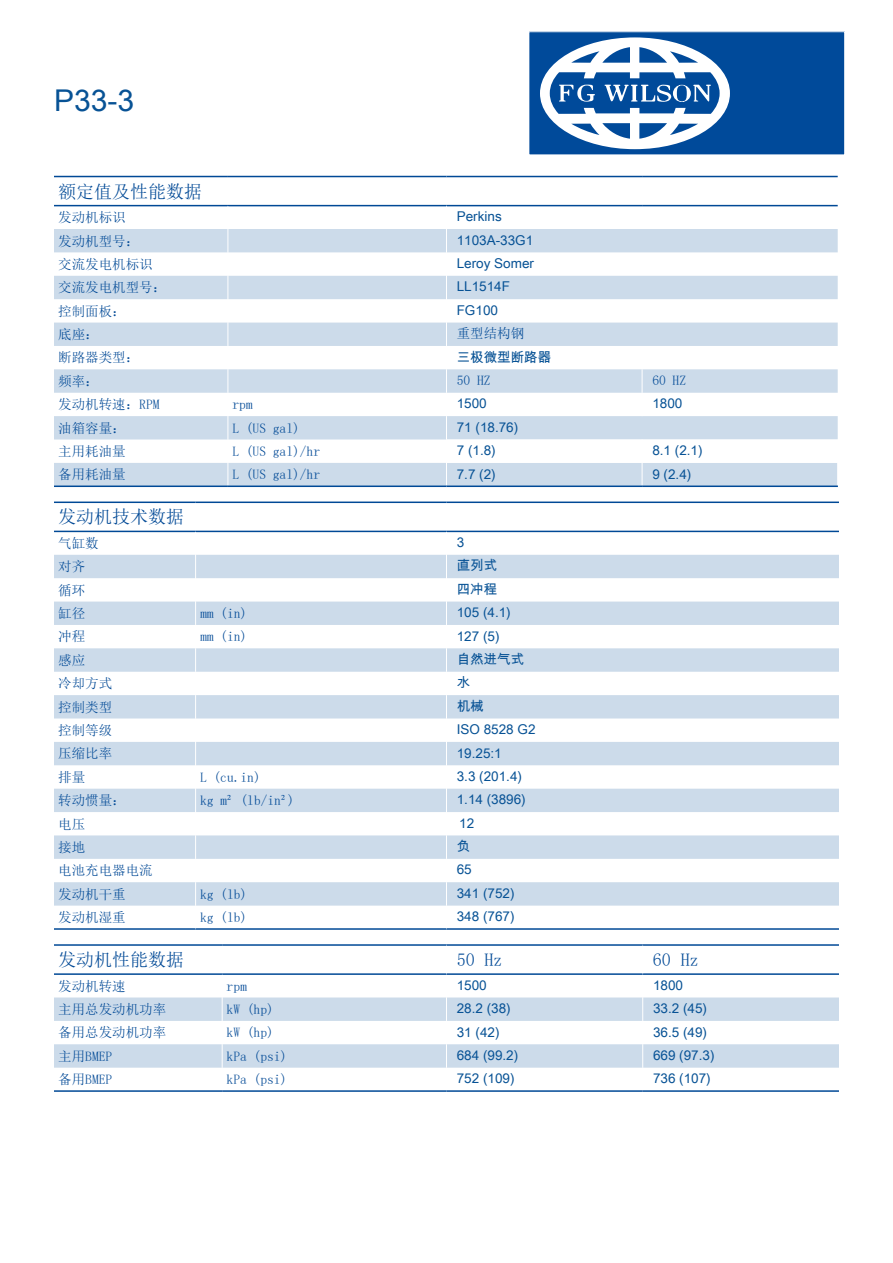
<style>
.page{position:relative;width:893px;height:1263px;background:#fff}
.page>*{position:absolute;margin:0;border:0;box-sizing:border-box;transform-origin:0 0}
.t1{font:30px "Arial Unicode MS";color:#075295}
.t2{font:18px "Sim Sun";color:#004996}
.t3{font:13.5px/23.4px "Sim Sun";color:#004996}
.t4{font:13.5px/23.4px "Arial Unicode MS";color:#075295}
</style>
<div class="page">
<div style="left:529px;top:32px;width:316px;height:123px;background:#004a9a"></div>
<div style="left:529px;top:31px;width:316px;height:124px;border:1px solid #fff"></div>
<svg style="left:540px;top:37px;width:190px;height:112px"></svg>
<svg style="left:54px;top:229px;width:392px;height:256px;fill:#ccdbea"></svg>
<hr style="left:54px;top:176px;width:174px;height:1px;background:#004996">
<hr style="left:228px;top:176px;width:218px;height:1px;background:#004996">
<hr style="left:446px;top:176px;width:196px;height:1px;background:#004996">
<hr style="left:642px;top:176px;width:196px;height:1px;background:#004996">
<hr style="left:54px;top:205px;width:174px;height:1px;background:#004996">
<hr style="left:228px;top:205px;width:218px;height:1px;background:#004996">
<hr style="left:446px;top:205px;width:196px;height:1px;background:#004996">
<hr style="left:642px;top:205px;width:196px;height:1px;background:#004996">
<svg style="left:228px;top:206px;width:1px;height:279px"></svg>
<svg style="left:446px;top:206px;width:392px;height:279px"></svg>
<hr style="left:54px;top:485px;width:174px;height:2px;background:#004996">
<hr style="left:228px;top:485px;width:218px;height:2px;background:#004996">
<hr style="left:446px;top:485px;width:196px;height:2px;background:#004996">
<hr style="left:642px;top:485px;width:196px;height:2px;background:#004996">
<svg style="left:54px;top:555px;width:785px;height:351px;fill:#ccdbea"></svg>
<hr style="left:54px;top:928px;width:142px;height:2px;background:#004996">
<hr style="left:196px;top:928px;width:250px;height:2px;background:#004996">
<hr style="left:446px;top:928px;width:393px;height:2px;background:#004996">
<hr style="left:54px;top:501px;width:142px;height:2px;background:#004996">
<hr style="left:196px;top:501px;width:250px;height:2px;background:#004996">
<hr style="left:446px;top:501px;width:393px;height:2px;background:#004996">
<hr style="left:54px;top:531px;width:142px;height:1px;background:#004996">
<hr style="left:196px;top:531px;width:250px;height:1px;background:#004996">
<hr style="left:446px;top:531px;width:393px;height:1px;background:#004996">
<svg style="left:195px;top:555px;width:1px;height:351px"></svg>
<svg style="left:446px;top:555px;width:1px;height:351px"></svg>
<svg style="left:54px;top:997px;width:785px;height:71px;fill:#ccdbea"></svg>
<hr style="left:54px;top:944px;width:168px;height:2px;background:#004996">
<hr style="left:222px;top:944px;width:224px;height:2px;background:#004996">
<hr style="left:446px;top:944px;width:197px;height:2px;background:#004996">
<hr style="left:643px;top:944px;width:196px;height:2px;background:#004996">
<hr style="left:54px;top:973px;width:168px;height:2px;background:#004996">
<hr style="left:222px;top:973px;width:224px;height:2px;background:#004996">
<hr style="left:446px;top:973px;width:197px;height:2px;background:#004996">
<hr style="left:643px;top:973px;width:196px;height:2px;background:#004996">
<svg style="left:222px;top:997px;width:1px;height:71px"></svg>
<svg style="left:446px;top:973px;width:1px;height:95px"></svg>
<svg style="left:642px;top:973px;width:1px;height:95px"></svg>
<hr style="left:54px;top:1090px;width:168px;height:2px;background:#004996">
<hr style="left:222px;top:1090px;width:224px;height:2px;background:#004996">
<hr style="left:446px;top:1090px;width:197px;height:2px;background:#004996">
<hr style="left:643px;top:1090px;width:196px;height:2px;background:#004996">
<h1 class="t1" style="left:54px;top:79px;width:82px">P33-3</h1>
<h2 class="t2" style="left:58px;top:182px;width:145px">额定值及性能数据</h2>
<p class="t3" style="left:58px;top:206px;width:109px">发动机标识<br>发动机型号：<br>交流发电机标识交流发电机型号：控制面板：<br>底座：</p>
<p class="t4" style="left:457px;top:204px;width:79px">Perkins<br>1103A-33G1<br>Leroy Somer<br>LL1514F<br>FG100</p>
<p class="t4" style="left:457px;top:344px;width:96px">三极微型断路器</p>
<p class="t4" style="left:457px;top:391px;width:32px">1500</p>
<p class="t4" style="left:652px;top:391px;width:32px">1800</p>
<p class="t4" style="left:457px;top:415px;width:63px">71 (18.76)<br>7 (1.8)</p>
<p class="t3" style="left:457px;top:322px;width:69px">重型结构钢</p>
<p class="t3" style="left:58px;top:346px;width:82px">断路器类型：频率：</p>
<p class="t3" style="left:457px;top:368px;width:35px">50 HZ</p>
<p class="t3" style="left:652px;top:368px;width:35px">60 HZ</p>
<p class="t3" style="left:58px;top:393px;width:103px">发动机转速：RPM</p>
<p class="t3" style="left:232px;top:393px;width:22px">rpm</p>
<p class="t3" style="left:58px;top:416px;width:69px">油箱容量：</p>
<p class="t3" style="left:232px;top:416px;width:69px">L (US gal)</p>
<p class="t3" style="left:58px;top:439px;width:69px">主用耗油量</p>
<p class="t3" style="left:232px;top:439px;width:89px">L (US gal)/hr</p>
<p class="t3" style="left:58px;top:463px;width:69px">备用耗油量</p>
<p class="t3" style="left:232px;top:463px;width:89px">L (US gal)/hr</p>
<h2 class="t2" style="left:58px;top:508px;width:127px">发动机技术数据</h2>
<p class="t3" style="left:58px;top:531px;width:42px">气缸数对齐循环缸径</p>
<p class="t4" style="left:652px;top:438px;width:52px">8.1 (2.1)</p>
<p class="t4" style="left:457px;top:461px;width:41px">7.7 (2)</p>
<p class="t4" style="left:652px;top:461px;width:41px">9 (2.4)</p>
<p class="t4" style="left:457px;top:530px;width:80px">3<br>直列式<br>四冲程<br>105 (4.1)<br>127 (5)<br>自然进气式水<br>机械<br>ISO 8528 G2<br>19.25:1<br>3.3 (201.4)<br>1.14 (3896)</p>
<p class="t4" style="left:457px;top:834px;width:59px">负<br>65<br>341 (752)<br>348 (767)</p>
<p class="t3" style="left:200px;top:601px;width:49px">mm (in)</p>
<p class="t3" style="left:58px;top:625px;width:28px">冲程</p>
<p class="t3" style="left:200px;top:625px;width:49px">mm (in)</p>
<p class="t3" style="left:58px;top:648px;width:55px">感应<br>冷却方式控制类型控制等级压缩比率排量</p>
<p class="t3" style="left:200px;top:765px;width:62px">L (cu.in)</p>
<p class="t3" style="left:58px;top:789px;width:69px">转动惯量：</p>
<p class="t3" style="left:200px;top:789px;width:96px">kg m² (lb/in²)</p>
<p class="t3" style="left:58px;top:812px;width:96px">电压<br>接地<br>电池充电器电流发动机干重</p>
<p class="t4" style="left:459px;top:811px;width:17px">12</p>
<p class="t3" style="left:200px;top:882px;width:49px">kg (lb)</p>
<p class="t3" style="left:58px;top:905px;width:69px">发动机湿重</p>
<p class="t3" style="left:200px;top:905px;width:49px">kg (lb)</p>
<h2 class="t2" style="left:58px;top:950px;width:127px">发动机性能数据</h2>
<h2 class="t2" style="left:457px;top:950px;width:47px">50 Hz</h2>
<h2 class="t2" style="left:653px;top:950px;width:47px">60 Hz</h2>
<p class="t3" style="left:58px;top:974px;width:69px">发动机转速</p>
<p class="t3" style="left:227px;top:974px;width:22px">rpm</p>
<p class="t3" style="left:58px;top:997px;width:109px">主用总发动机功率</p>
<p class="t3" style="left:227px;top:997px;width:49px">kW (hp)</p>
<p class="t3" style="left:58px;top:1021px;width:109px">备用总发动机功率</p>
<p class="t3" style="left:227px;top:1021px;width:49px">kW (hp)</p>
<p class="t3" style="left:58px;top:1044px;width:55px">主用BMEP</p>
<p class="t3" style="left:227px;top:1044px;width:62px">kPa (psi)</p>
<p class="t3" style="left:58px;top:1067px;width:55px">备用BMEP</p>
<p class="t3" style="left:227px;top:1067px;width:62px">kPa (psi)</p>
<p class="t4" style="left:457px;top:973px;width:32px">1500</p>
<p class="t4" style="left:653px;top:973px;width:32px">1800</p>
<p class="t4" style="left:457px;top:996px;width:56px">28.2 (38)</p>
<p class="t4" style="left:653px;top:996px;width:56px">33.2 (45)</p>
<p class="t4" style="left:457px;top:1019px;width:44px">31 (42)</p>
<p class="t4" style="left:653px;top:1019px;width:56px">36.5 (49)</p>
<p class="t4" style="left:457px;top:1043px;width:63px">684 (99.2)</p>
<p class="t4" style="left:653px;top:1043px;width:63px">669 (97.3)</p>
<p class="t4" style="left:457px;top:1066px;width:59px">752 (109)</p>
<p class="t4" style="left:653px;top:1066px;width:59px">736 (107)</p>
</div>
